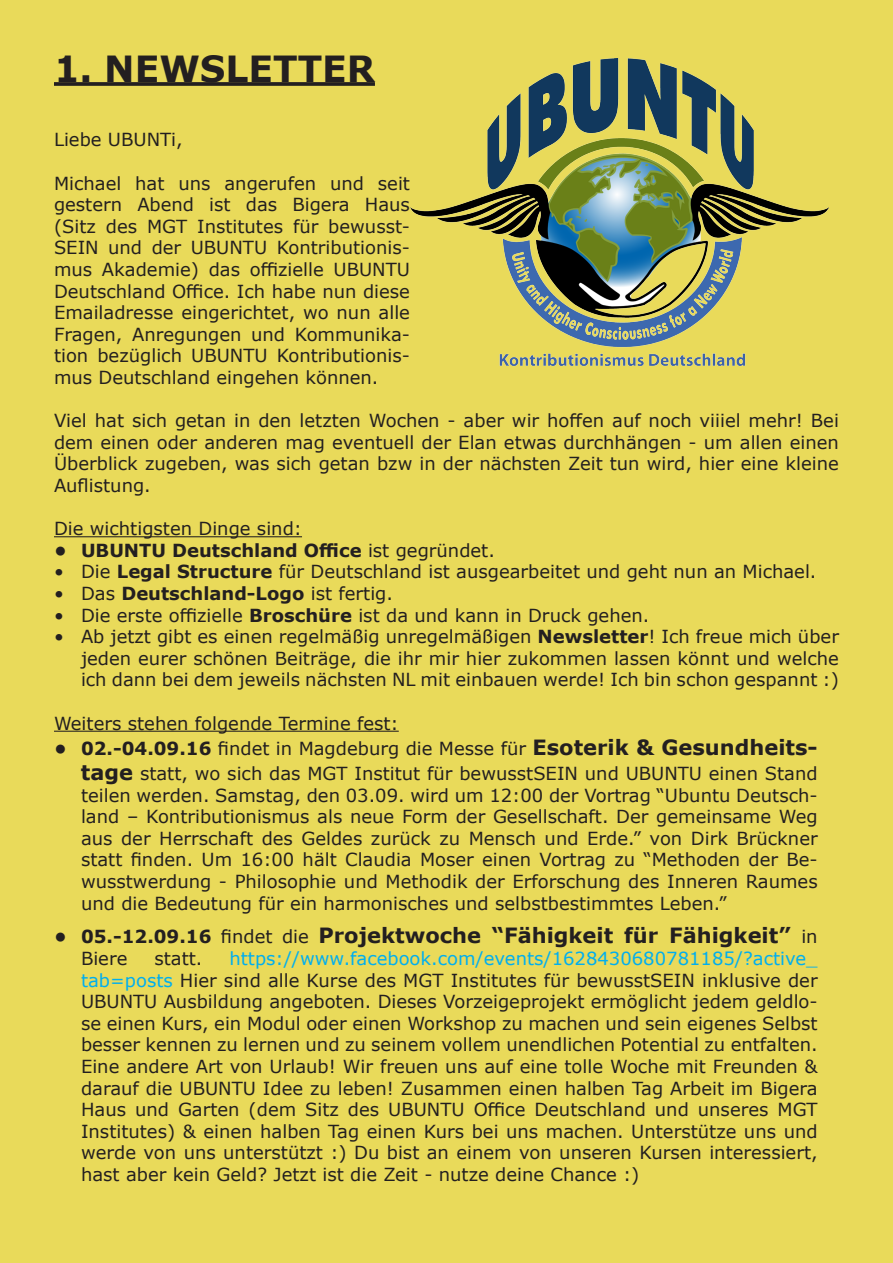
<style>
.page{position:relative;width:893px;height:1263px;background:#e9da5a}
.page>*{position:absolute;margin:0;border:0;box-sizing:border-box;transform-origin:0 0}
.t1{font:700 36px "Verdana";color:#231f20}
.t2{font:700 21px "Verdana";color:#231f20}
.t3{font:18px/21.6px "Verdana";color:#231f20;text-align:justify}
.t4{font:700 18px "Verdana";color:#231f20}
.s1{font-weight:400}
.s2{font-weight:700}
.s3{font-weight:700;font-size:21px}
.s4{font-size:18px}
.s5{font-weight:400;font-size:18px}
.s6{color:#00aeef}
</style>
<div class="page">
<svg style="left:54px;top:82px;width:321px;height:4px"></svg>
<hr style="left:54px;top:536px;width:248px;height:1px;background:#231f20">
<hr style="left:54px;top:731px;width:345px;height:1px;background:#231f20">
<img style="left:410px;top:59px;width:418px;height:311px">
<h1 class="t1" style="left:54px;top:43px;width:322px">1. NEWSLETTER</h1>
<p class="t3" style="left:54px;top:129px;width:130px">Liebe UBUNTi,</p>
<p class="t3" style="left:54px;top:172px;width:358px">Michael hat uns angerufen und seit gestern Abend ist das Bigera Haus (Sitz des MGT Institutes für bewusst-SEIN und der UBUNTU Kontributionis&shy;mus Akademie) das offizielle UBUNTU Deutschland Office. Ich habe nun diese Emailadresse eingerichtet, wo nun alle Fragen, Anregungen und Kommunika&shy;tion bezüglich UBUNTU Kontributionis&shy;mus Deutschland eingehen können.</p>
<p class="t3" style="left:54px;top:410px;width:786px">Viel hat sich getan in den letzten Wochen - aber wir hoffen auf noch viiiel mehr! Bei dem einen oder anderen mag eventuell der Elan etwas durchhängen - um allen einen Überblick zugeben, was sich getan bzw in der nächsten Zeit tun wird, hier eine kleine Auflistung.</p>
<p class="t3" style="left:54px;top:518px;width:250px">Die wichtigsten Dinge sind:</p>
<p class="t4" style="left:54px;top:537px;width:442px">• UBUNTU Deutschland Office <span class="s1">ist gegründet.</span></p>
<p class="t3" style="left:54px;top:561px;width:764px">• Die <span class="s2">Legal Structure</span> für Deutschland ist ausgearbeitet und geht nun an Michael.</p>
<p class="t4" style="left:54px;top:581px;width:341px"><span class="s1">• Das</span> Deutschland-Logo <span class="s1">ist fertig.</span></p>
<p class="t3" style="left:54px;top:604px;width:597px">• Die erste offizielle <span class="s2">Broschüre</span> ist da und kann in Druck gehen.</p>
<p class="t3" style="left:81px;top:626px;width:759px;text-indent:-27px">• Ab jetzt gibt es einen regelmäßig unregelmäßigen <span class="s2">Newsletter</span>! Ich freue mich über jeden eurer schönen Beiträge, die ihr mir hier zukommen lassen könnt und welche ich dann bei dem jeweils nächsten NL mit einbauen werde! Ich bin schon gespannt :)</p>
<p class="t3" style="left:54px;top:712px;width:346px">Weiters stehen folgende Termine fest:</p>
<p class="t3" style="left:54px;top:735px;width:765px;line-height:25.2px;text-align:right"><span class="s2">• 02.-04.09.16</span> findet in Magdeburg die Messe für <span class="s3">Esoterik &amp; Gesundheits&shy;tage</span> statt, wo sich das MGT Institut für bewusstSEIN und UBUNTU einen Stand</p>
<p class="t3" style="left:81px;top:784px;width:738px">teilen werden. Samstag, den 03.09. wird um 12:00 der Vortrag “Ubuntu Deutsch&shy;land – Kontributionismus als neue Form der Gesellschaft. Der gemeinsame Weg aus der Herrschaft des Geldes zurück zu Mensch und Erde.” von Dirk Brückner statt finden. Um 16:00 hält Claudia Moser einen Vortrag zu “Methoden der Be&shy;wusstwerdung - Philosophie und Methodik der Erforschung des Inneren Raumes und die Bedeutung für ein harmonisches und selbstbestimmtes Leben.”</p>
<p class="t2" style="left:54px;top:921px;width:765px"><span class="s4">• 05.-12.09.16</span> <span class="s5">findet die</span> Projektwoche “Fähigkeit für Fähigkeit” <span class="s5">in</span></p>
<p class="t3" style="left:81px;top:947px;width:48px">Biere</p>
<p class="t3" style="left:154px;top:947px;width:50px">statt.</p>
<p class="t3" style="left:81px;top:947px;width:738px;text-indent:148px"><span class="s6">https://www.facebook.com/events/1628430680781185/?active_ tab=posts</span> Hier sind alle Kurse des MGT Institutes für bewusstSEIN inklusive der UBUNTU Ausbildung angeboten. Dieses Vorzeigeprojekt ermöglicht jedem geldlo&shy;se einen Kurs, ein Modul oder einen Workshop zu machen und sein eigenes Selbst besser kennen zu lernen und zu seinem vollem unendlichen Potential zu entfalten.<br>Eine andere Art von Urlaub! Wir freuen uns auf eine tolle Woche mit Freunden &amp; darauf die UBUNTU Idee zu leben! Zusammen einen halben Tag Arbeit im Bigera Haus und Garten (dem Sitz des UBUNTU Office Deutschland und unseres MGT Institutes) &amp; einen halben Tag einen Kurs bei uns machen. Unterstütze uns und werde von uns unterstützt :) Du bist an einem von unseren Kursen interessiert, hast aber kein Geld? Jetzt ist die Zeit - nutze deine Chance :)</p>
</div>
